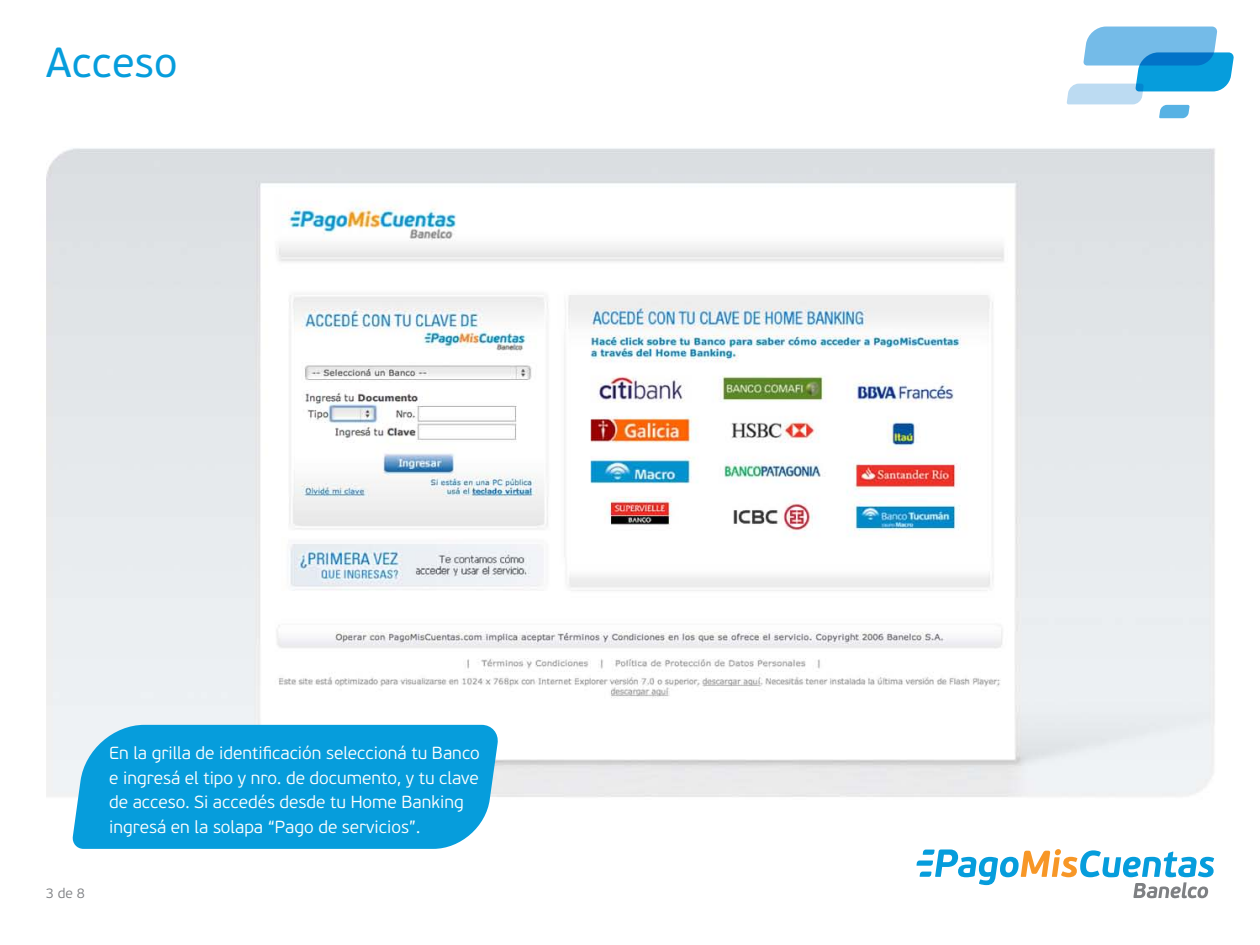
<style>
.page{position:relative;width:1260px;height:945px;background:#fff}
.page>*{position:absolute;margin:0;border:0;box-sizing:border-box;transform-origin:0 0}
.t1{font:42px "Banelco Beau";color:#069ddc}
.t2{font:300 17.5px/24.5px "Banelco Beau";color:#fff}
.t3{font:300 14px "Banelco Beau";color:#7e8083}
</style>
<div class="page">
<img style="left:46px;top:26px;width:1169px;height:873px">
<svg style="left:916px;top:849px;width:298px;height:49px"></svg>
<svg style="left:1067px;top:27px;width:167px;height:91px"></svg>
<div style="left:72px;top:725px;width:427px;height:124px;background:#069ddc"></div>
<h1 class="t1" style="left:46px;top:39px;width:133px">Acceso</h1>
<p class="t3" style="left:46px;top:885px;width:40px">3 de 8</p>
<p class="t2" style="left:109px;top:741px;width:372px">En la grilla de identificación seleccioná tu Banco e ingresá el tipo y nro. de documento, y tu clave de acceso. Si accedés desde tu Home Banking ingresá en la solapa “Pago de servicios”.</p>
</div>
